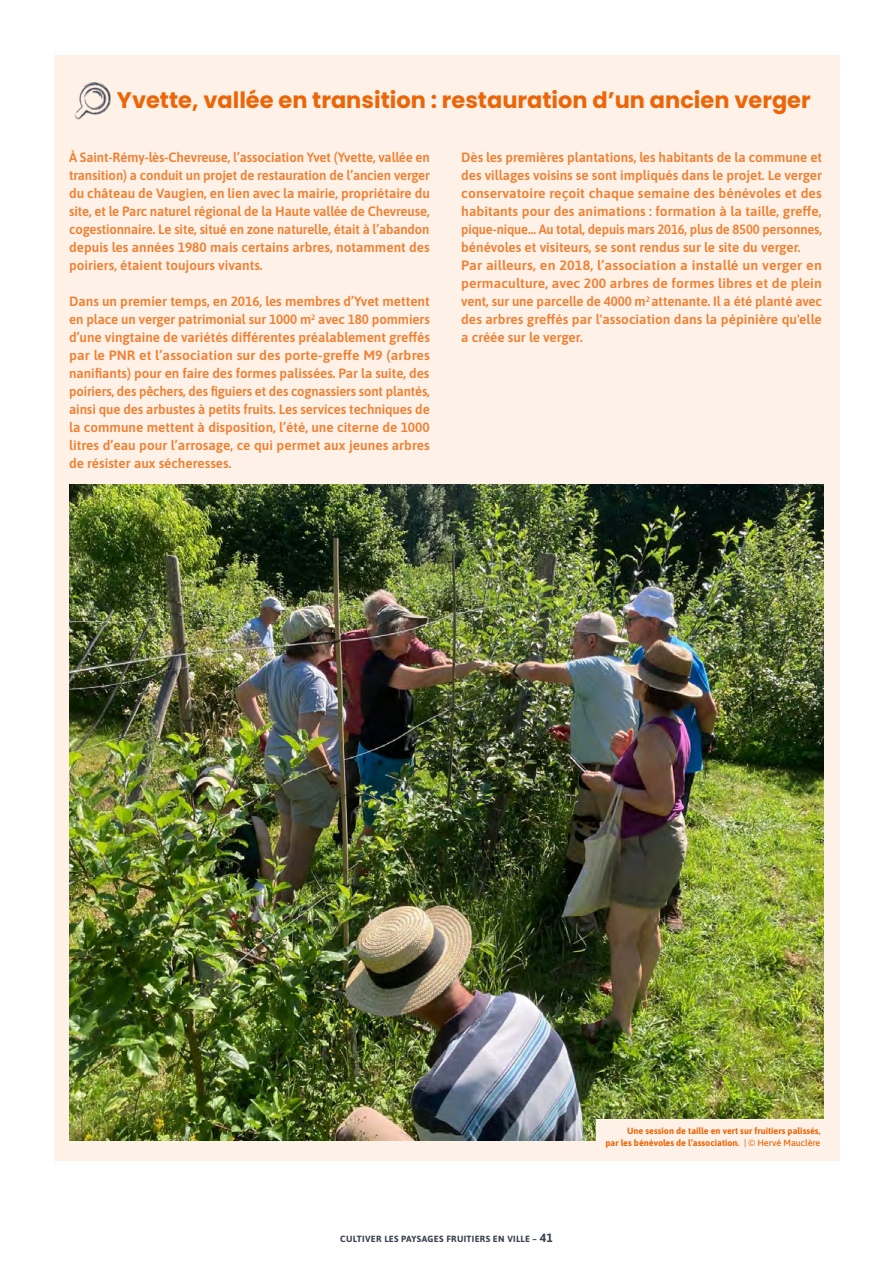
<style>
.page{position:relative;width:893px;height:1263px;background:#fff}
.page>*{position:absolute;margin:0;border:0;box-sizing:border-box;transform-origin:0 0}
.t1{font:700 22.5px "Poppins";color:#ec6608}
.t2{font:600 13.5px/18px "Asap";color:#f08031;text-align:justify}
.t3{font:700 9px/12px "Asap";color:#ec6608;text-align:right}
.t4{font:700 9px "Asap";letter-spacing:.035em;color:#3a404e}
.s1{font-weight:500}
.s2{font-size:12px}
</style>
<div class="page">
<div style="left:54px;top:55px;width:785px;height:1106px;background:#fef1e8"></div>
<img style="left:69px;top:485px;width:754px;height:656px">
<img style="left:74px;top:82px;width:37px;height:38px">
<div style="left:596px;top:1119px;width:229px;height:38px;background:#fef1e8"></div>
<h1 class="t1" style="left:117px;top:87px;width:695px">Yvette, vallée en transition : restauration d’un ancien verger</h1>
<p class="t2" style="left:69px;top:148px;width:362px">À Saint-Rémy-lès-Chevreuse, l’association Yvet (Yvette, vallée en transition) a conduit un projet de restauration de l’ancien verger du château de Vaugien, en lien avec la mairie, propriétaire du site, et le Parc naturel régional de la Haute vallée de Chevreuse, cogestionnaire. Le site, situé en zone naturelle, était à l’abandon depuis les années 1980 mais certains arbres, notamment des poiriers, étaient toujours vivants.</p>
<p class="t2" style="left:69px;top:292px;width:362px">Dans un premier temps, en 2016, les membres d’Yvet mettent en place un verger patrimonial sur 1000 m<sup>2</sup> avec 180 pommiers d’une vingtaine de variétés différentes préalablement greffés par le PNR et l’association sur des porte-greffe M9 (arbres nanifiants) pour en faire des formes palissées. Par la suite, des poiriers, des pêchers, des figuiers et des cognassiers sont plantés, ainsi que des arbustes à petits fruits. Les services techniques de la commune mettent à disposition, l’été, une citerne de 1000 litres d’eau pour l’arrosage, ce qui permet aux jeunes arbres de résister aux sécheresses.</p>
<p class="t2" style="left:461px;top:148px;width:362px;text-align:left">Dès les premières plantations, les habitants de la commune et des villages voisins se sont impliqués dans le projet. Le verger conservatoire reçoit chaque semaine des bénévoles et des habitants pour des animations : formation à la taille, greffe, pique-nique… Au total, depuis mars 2016, plus de 8500 personnes, bénévoles et visiteurs, se sont rendus sur le site du verger.<br>Par ailleurs, en 2018, l’association a installé un verger en permaculture, avec 200 arbres de formes libres et de plein vent, sur une parcelle de 4000 m<sup>2</sup> attenante. Il a été planté avec des arbres greffés par l'association dans la pépinière qu'elle a créée sur le verger.</p>
<p class="t3" style="left:605px;top:1124px;width:217px">Une session de taille en vert sur fruitiers palissés,<br>par les bénévoles de l’association. <span class="s1">| © Hervé Mauclère</span></p>
<p class="t4" style="left:340px;top:1233px;width:214px">CULTIVER LES PAYSAGES FRUITIERS EN VILLE – <span class="s2">41</span></p>
</div>
